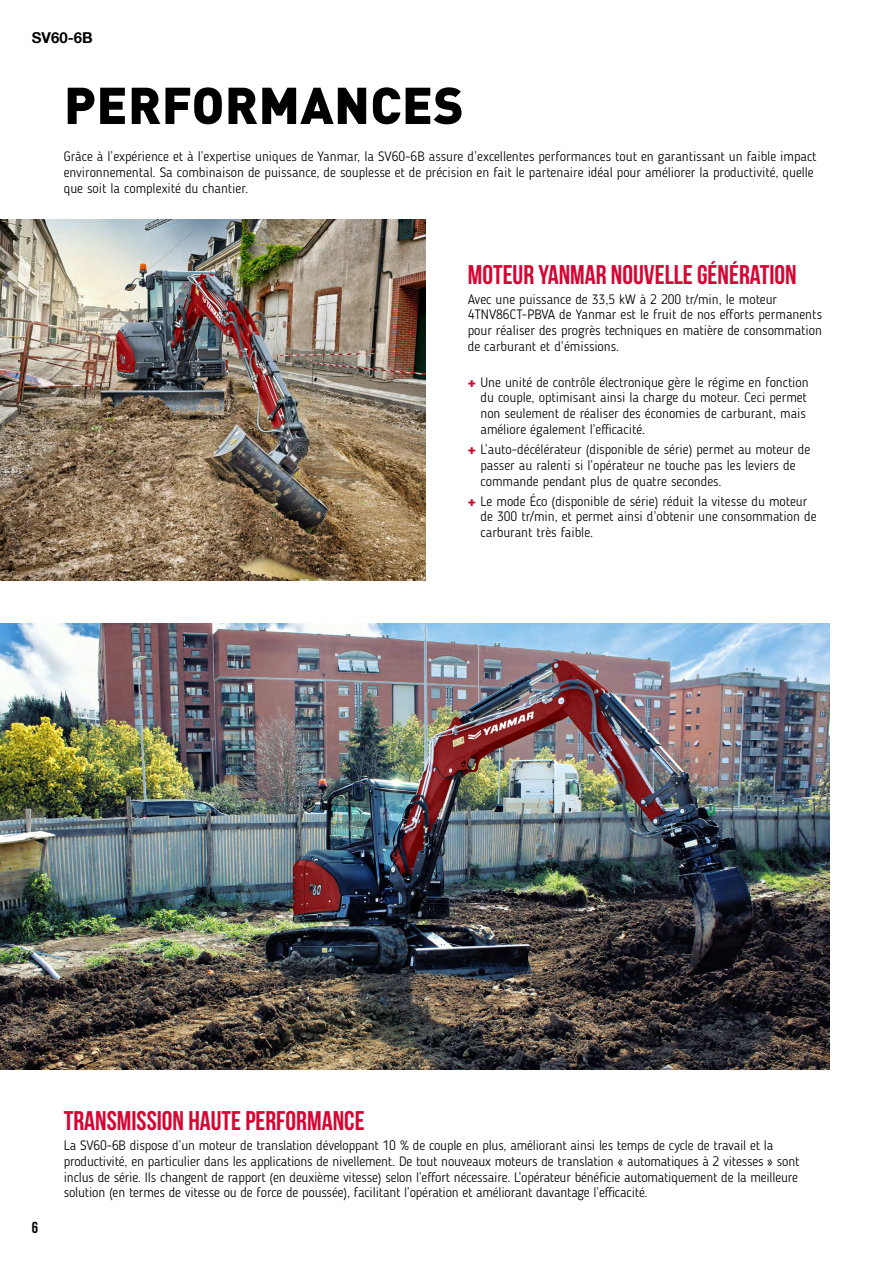
<style>
.page{position:relative;width:893px;height:1263px;background:#fff}
.page>*{position:absolute;margin:0;border:0;box-sizing:border-box;transform-origin:0 0}
.t1{font:900 51px "DINOT";letter-spacing:.01em;color:#000}
.t2{font:700 27px "Bebas Neue";color:#d50634}
.t3{font:15.9px "Bebas Neue";color:#000}
.t4{font:700 15px "Helvetica Neue LT Com";color:#000}
.t5{font:300 13.5px/15.8px "Blogger Sans";color:#000}
.s1{font-family:"Helvetica Neue LT Com";font-weight:900;color:#d50634}
</style>
<div class="page">
<img style="left:0;top:219px;width:425px;height:362px">
<img style="left:0;top:623px;width:829px;height:446px">
<p class="t4" style="left:32px;top:28px;width:62px">SV60-6B</p>
<h1 class="t1" style="left:64px;top:71px;width:401px">PERFORMANCES</h1>
<p class="t5" style="left:64px;top:148px;width:754px">Grâce à l’expérience et à l’expertise uniques de Yanmar, la SV60-6B assure d’excellentes performances tout en garantissant un faible impact environnemental. Sa combinaison de puissance, de souplesse et de précision en fait le partenaire idéal pour améliorer la productivité, quelle que soit la complexité du chantier.</p>
<h2 class="t2" style="left:468px;top:260px;width:331px">MOTEUR YANMAR NOUVELLE GÉNÉRATION</h2>
<p class="t5" style="left:468px;top:291px;width:356px">Avec une puissance de 33,5 kW à 2 200 tr/min, le moteur 4TNV86CT-PBVA de Yanmar est le fruit de nos efforts permanents pour réaliser des progrès techniques en matière de consommation de carburant et d’émissions.</p>
<p class="t5" style="left:480px;top:374px;width:330px;text-indent:-13px"><span class="s1">+</span> Une unité de contrôle électronique gère le régime en fonction du couple, optimisant ainsi la charge du moteur. Ceci permet non seulement de réaliser des économies de carburant, mais améliore également l’efficacité.</p>
<p class="t5" style="left:480px;top:441px;width:331px;text-indent:-13px"><span class="s1">+</span> L’auto-décélérateur (disponible de série) permet au moteur de passer au ralenti si l’opérateur ne touche pas les leviers de commande pendant plus de quatre secondes.</p>
<p class="t5" style="left:480px;top:493px;width:337px;text-indent:-13px"><span class="s1">+</span> Le mode Éco (disponible de série) réduit la vitesse du moteur de 300 tr/min, et permet ainsi d’obtenir une consommation de carburant très faible.</p>
<p class="t3" style="left:32px;top:1218px;width:8px">6</p>
<h2 class="t2" style="left:64px;top:1106px;width:302px">TRANSMISSION HAUTE PERFORMANCE</h2>
<p class="t5" style="left:64px;top:1137px;width:737px">La SV60-6B dispose d’un moteur de translation développant 10 % de couple en plus, améliorant ainsi les temps de cycle de travail et la productivité, en particulier dans les applications de nivellement. De tout nouveaux moteurs de translation « automatiques à 2 vitesses » sont inclus de série. Ils changent de rapport (en deuxième vitesse) selon l’effort nécessaire. L’opérateur bénéficie automatiquement de la meilleure solution (en termes de vitesse ou de force de poussée), facilitant l’opération et améliorant davantage l’efficacité.</p>
</div>
